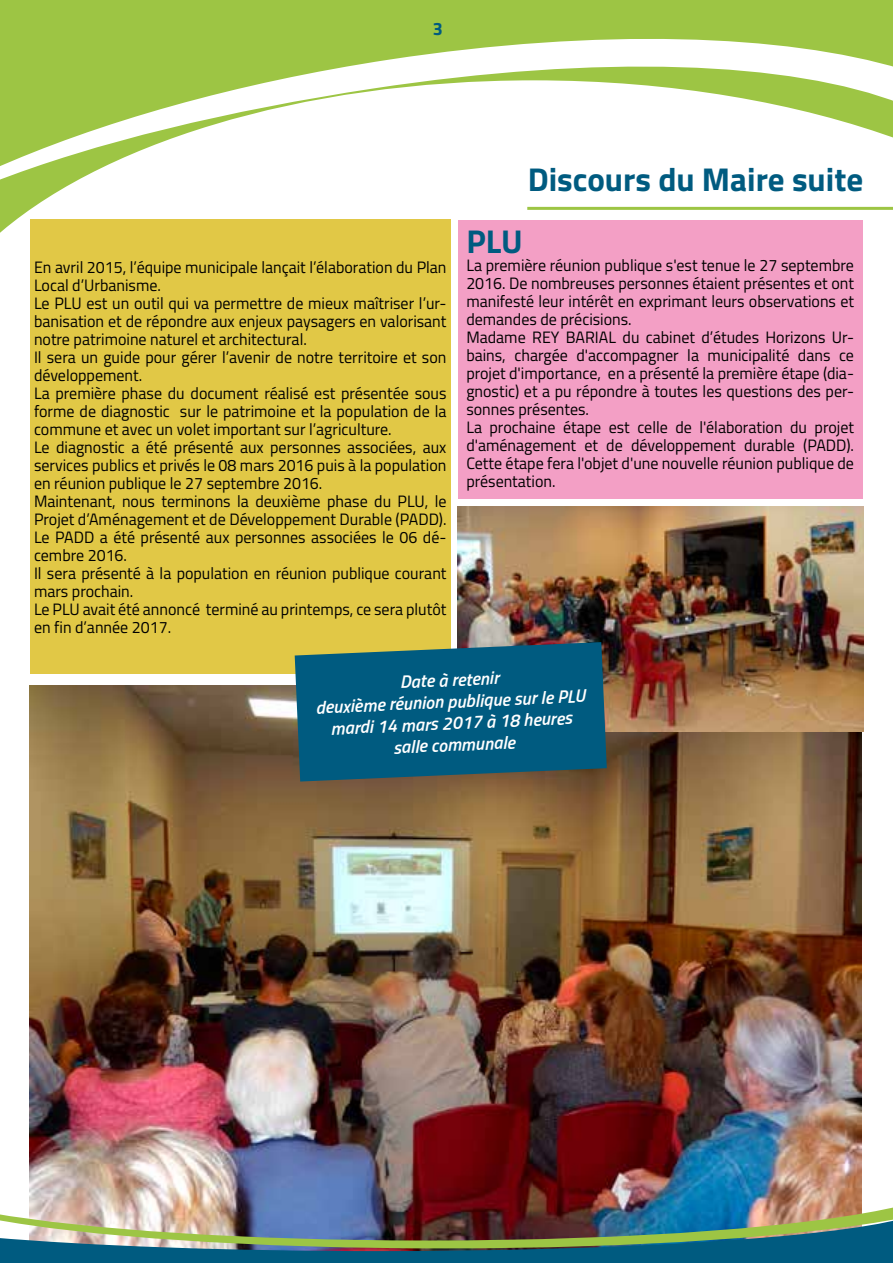
<style>
.page{position:relative;width:893px;height:1263px;background:#fff}
.page>*{position:absolute;margin:0;border:0;box-sizing:border-box;transform-origin:0 0}
.t1{font:700 33px "Titillium";color:#005b80}
.t2{font:italic 600 18px/21.6px "Titillium";color:#fff;text-align:center}
.t3{font:700 18px "Titillium";color:#005b80}
.t4{font:16.5px/18px "Titillium";color:#000}
</style>
<div class="page">
<img style="left:30px;top:685px;width:832px;height:520px">
<svg style="left:0;top:0;width:893px;height:240px"></svg>
<img style="left:0;top:1205px;width:893px;height:58px">
<div style="left:30px;top:220px;width:421px;height:454px;background:#e1c846"></div>
<hr style="left:527px;top:207px;width:366px;height:3px;background:#9dc544">
<img style="left:458px;top:506px;width:406px;height:225px">
<svg style="left:295px;top:642px;width:312px;height:139px;background:#105f79"></svg>
<div style="left:458px;top:220px;width:404px;height:278px;background:#f39fc5"></div>
<p class="t3" style="left:433px;top:15px;width:12px">3</p>
<p class="t4" style="left:34px;top:257px;width:414px">En avril 2015, l’équipe municipale lançait l’élaboration du Plan Local d’Urbanisme.<br>Le PLU est un outil qui va permettre de mieux maîtriser l’ur&shy;banisation et de répondre aux enjeux paysagers en valorisant notre patrimoine naturel et architectural.<br>Il sera un guide pour gérer l’avenir de notre territoire et son développement.<br>La première phase du document réalisé est présentée sous forme de diagnostic sur le patrimoine et la population de la commune et avec un volet important sur l’agriculture.<br>Le diagnostic a été présenté aux personnes associées, aux services publics et privés le 08 mars 2016 puis à la population en réunion publique le 27 septembre 2016.<br>Maintenant, nous terminons la deuxième phase du PLU, le Projet d’Aménagement et de Développement Durable (PADD).<br>Le PADD a été présenté aux personnes associées le 06 dé&shy;cembre 2016.<br>Il sera présenté à la population en réunion publique courant mars prochain.<br>Le PLU avait été annoncé terminé au printemps, ce sera plutôt en fin d’année 2017.</p>
<h1 class="t1" style="left:528px;top:154px;width:337px">Discours du Maire suite</h1>
<h1 class="t1" style="left:466px;top:216px;width:58px">PLU</h1>
<p class="t4" style="left:466px;top:255px;width:389px">La première réunion publique s'est tenue le 27 septembre 2016. De nombreuses personnes étaient présentes et ont manifesté leur intérêt en exprimant leurs observations et demandes de précisions.<br>Madame REY BARIAL du cabinet d’études Horizons Ur&shy;bains, chargée d'accompagner la municipalité dans ce projet d'importance, en a présenté la première étape (dia&shy;gnostic) et a pu répondre à toutes les questions des per&shy;sonnes présentes.<br>La prochaine étape est celle de l'élaboration du projet d'aménagement et de développement durable (PADD).<br>Cette étape fera l'objet d'une nouvelle réunion publique de présentation.</p>
<p class="t2" style="left:314px;top:673px;width:271px;rotate:-2deg">Date à retenir<br>deuxième réunion publique sur le PLU mardi 14 mars 2017 à 18 heures salle communale</p>
</div>
